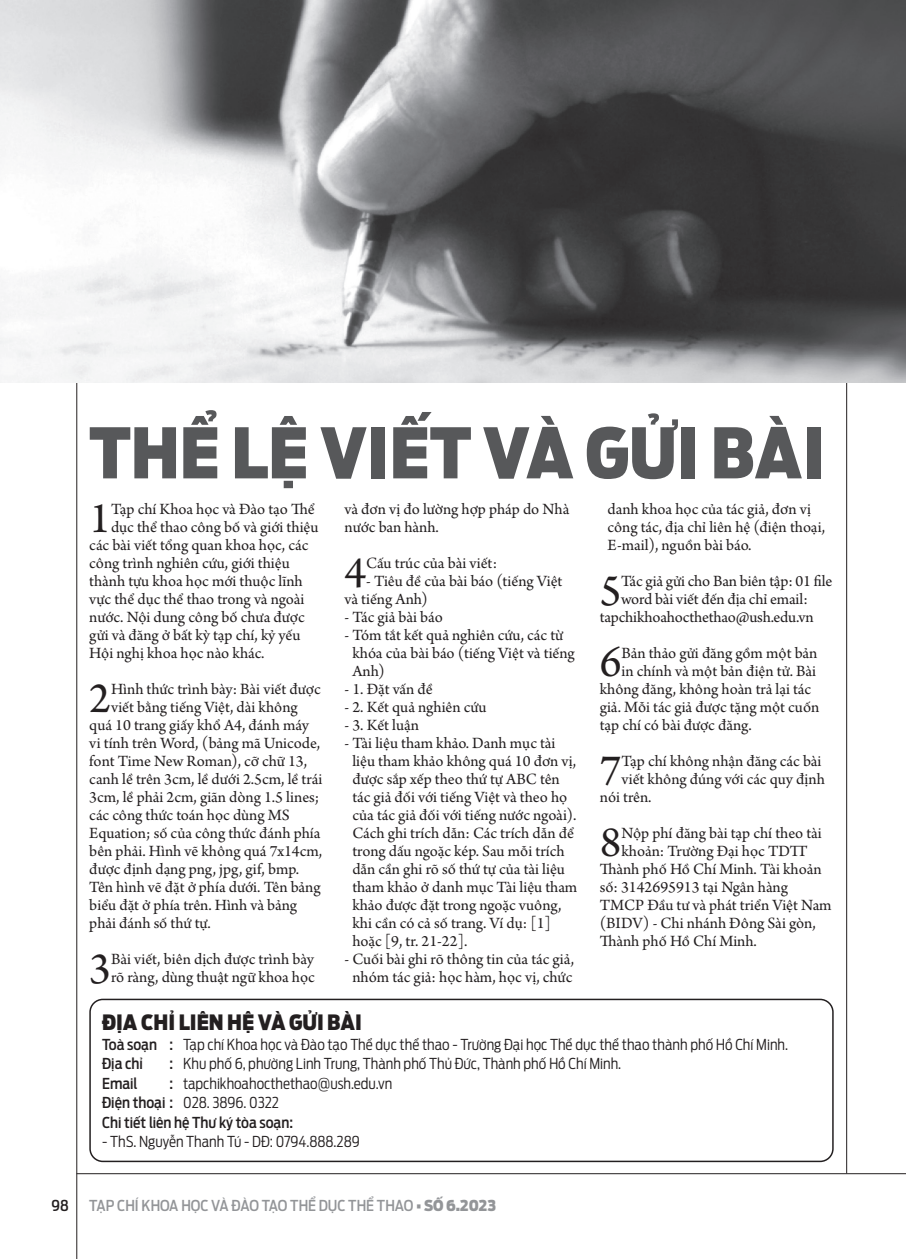
<style>
.page{position:relative;width:906px;height:1259px;background:#fff}
.page>*{position:absolute;margin:0;border:0;box-sizing:border-box;transform-origin:0 0}
.t1{font:900 69px "Antenna Cond";color:#57585a}
.t2{font:45.6px "Arno Pro";color:#231f20}
.t3{font:900 21px "Antenna Cond";color:#231f20}
.t4{font:16.5px/18px "Arno Pro";color:#231f20}
.t5{font:300 15px/19.5px "Antenna Cond";color:#231f20}
.t6{font:500 15px "Antenna Cond";color:#939598}
.t7{font:500 15px "Antenna Cond";color:#231f20}
.s1{font-weight:500}
.s2{font-weight:900}
</style>
<div class="page">
<hr style="left:77px;top:1173px;width:829px;height:1px;background:#231f20">
<hr style="left:77px;top:94px;width:1px;height:1165px;background:#231f20">
<hr style="left:846px;top:93px;width:1px;height:1080px;background:#231f20">
<img style="left:0;top:0;width:906px;height:383px">
<div style="left:89px;top:998px;width:744px;height:164px;border:2px solid #231f20;border-radius:13px"></div>
<h1 class="t1" style="left:89px;top:403px;width:737px">THỂ LỆ VIẾT VÀ GỬI BÀI</h1>
<h2 class="t2" style="left:89px;top:492px;width:23px">1</h2>
<p class="t4" style="left:111px;top:501px;width:205px">Tạp chí Khoa học và Đào tạo Thể</p>
<p class="t4" style="left:344px;top:501px;width:226px">và đơn vị đo lường hợp pháp do Nhà nước ban hành.</p>
<h2 class="t2" style="left:344px;top:546px;width:23px">4</h2>
<p class="t4" style="left:366px;top:555px;width:132px">Cấu trúc của bài viết:</p>
<p class="t4" style="left:607px;top:501px;width:219px">danh khoa học của tác giả, đơn vị công tác, địa chỉ liên hệ (điện thoại,<br>E-mail), nguồn bài báo.</p>
<h2 class="t2" style="left:600px;top:564px;width:23px">5</h2>
<p class="t4" style="left:621px;top:573px;width:213px">Tác giả gửi cho Ban biên tập: 01 file</p>
<p class="t4" style="left:111px;top:519px;width:209px">dục thể thao công bố và giới thiệu</p>
<p class="t4" style="left:89px;top:537px;width:220px">các bài viết tổng quan khoa học, các</p>
<p class="t4" style="left:89px;top:555px;width:202px">công trình nghiên cứu, giới thiệu</p>
<p class="t4" style="left:89px;top:573px;width:215px">thành tựu khoa học mới thuộc lĩnh</p>
<p class="t4" style="left:89px;top:591px;width:217px">vực thể dục thể thao trong và ngoài</p>
<p class="t4" style="left:89px;top:609px;width:217px">nước. Nội dung công bố chưa được</p>
<p class="t4" style="left:89px;top:627px;width:213px">gửi và đăng ở bất kỳ tạp chí, kỷ yếu</p>
<p class="t4" style="left:89px;top:645px;width:177px">Hội nghị khoa học nào khác.</p>
<h2 class="t2" style="left:89px;top:672px;width:23px">2</h2>
<p class="t4" style="left:111px;top:681px;width:211px">Hình thức trình bày: Bài viết được</p>
<p class="t4" style="left:344px;top:573px;width:219px;text-indent:22px">- Tiêu đề của bài báo (tiếng Việt và tiếng Anh)</p>
<p class="t4" style="left:344px;top:609px;width:100px">- Tác giả bài báo</p>
<p class="t4" style="left:352px;top:627px;width:224px;text-indent:-8px">- Tóm tắt kết quả nghiên cứu, các từ khóa của bài báo (tiếng Việt và tiếng<br>Anh)</p>
<p class="t4" style="left:344px;top:681px;width:90px">- 1. Đặt vấn đề</p>
<p class="t4" style="left:344px;top:699px;width:144px">- 2. Kết quả nghiên cứu</p>
<p class="t4" style="left:344px;top:717px;width:76px">- 3. Kết luận</p>
<p class="t4" style="left:352px;top:735px;width:226px;text-indent:-8px">- Tài liệu tham khảo. Danh mục tài liệu tham khảo không quá 10 đơn vị, được sắp xếp theo thứ tự ABC tên tác giả đối với tiếng Việt và theo họ của tác giả đối với tiếng nước ngoài).<br>Cách ghi trích dẫn: Các trích dẫn để trong dấu ngoặc kép. Sau mỗi trích dẫn cần ghi rõ số thứ tự của tài liệu tham khảo ở danh mục Tài liệu tham khảo được đặt trong ngoặc vuông, khi cần có cả số trang. Ví dụ: [1] hoặc [9, tr. 21-22].</p>
<p class="t4" style="left:344px;top:951px;width:231px;text-align:center">- Cuối bài ghi rõ thông tin của tác giả, nhóm tác giả: học hàm, học vị, chức</p>
<p class="t4" style="left:621px;top:591px;width:188px">word bài viết đến địa chỉ email:</p>
<p class="t4" style="left:600px;top:609px;width:215px">tapchikhoahocthethao@ush.edu.vn</p>
<h2 class="t2" style="left:600px;top:636px;width:23px">6</h2>
<p class="t4" style="left:621px;top:645px;width:197px">Bản thảo gửi đăng gồm một bản</p>
<p class="t4" style="left:621px;top:663px;width:196px">in chính và một bản điện tử. Bài</p>
<p class="t4" style="left:600px;top:681px;width:213px">không đăng, không hoàn trả lại tác</p>
<p class="t4" style="left:600px;top:699px;width:221px">giả. Mỗi tác giả được tặng một cuốn</p>
<p class="t4" style="left:600px;top:717px;width:153px">tạp chí có bài được đăng.</p>
<h2 class="t2" style="left:600px;top:744px;width:23px">7</h2>
<p class="t4" style="left:621px;top:753px;width:202px">Tạp chí không nhận đăng các bài</p>
<p class="t4" style="left:111px;top:699px;width:188px">viết bằng tiếng Việt, dài không</p>
<p class="t4" style="left:89px;top:717px;width:221px">quá 10 trang giấy khổ A4, đánh máy</p>
<p class="t4" style="left:89px;top:735px;width:232px">vi tính trên Word, (bảng mã Unicode,</p>
<p class="t4" style="left:89px;top:753px;width:219px">font Time New Roman), cỡ chữ 13,</p>
<p class="t4" style="left:89px;top:771px;width:234px">canh lề trên 3cm, lề dưới 2.5cm, lề trái</p>
<p class="t4" style="left:89px;top:789px;width:231px">3cm, lề phải 2cm, giãn dòng 1.5 lines;</p>
<p class="t4" style="left:89px;top:807px;width:202px">các công thức toán học dùng MS</p>
<p class="t4" style="left:89px;top:825px;width:233px">Equation; số của công thức đánh phía</p>
<p class="t4" style="left:89px;top:843px;width:234px">bên phải. Hình vẽ không quá 7x14cm,</p>
<p class="t4" style="left:89px;top:861px;width:211px">được định dạng png, jpg, gif, bmp.</p>
<p class="t4" style="left:89px;top:879px;width:233px">Tên hình vẽ đặt ở phía dưới. Tên bảng</p>
<p class="t4" style="left:89px;top:897px;width:209px">biểu đặt ở phía trên. Hình và bảng</p>
<p class="t4" style="left:89px;top:915px;width:123px">phải đánh số thứ tự.</p>
<h2 class="t2" style="left:89px;top:942px;width:23px">3</h2>
<p class="t4" style="left:111px;top:951px;width:205px">Bài viết, biên dịch được trình bày rõ ràng, dùng thuật ngữ khoa học</p>
<p class="t4" style="left:621px;top:771px;width:205px">viết không đúng với các quy định</p>
<p class="t4" style="left:600px;top:789px;width:53px">nói trên.</p>
<h2 class="t2" style="left:600px;top:816px;width:23px">8</h2>
<p class="t4" style="left:621px;top:825px;width:202px">Nộp phí đăng bài tạp chí theo tài</p>
<p class="t4" style="left:621px;top:843px;width:188px">khoản: Trường Đại học TDTT</p>
<p class="t4" style="left:600px;top:861px;width:223px">Thành phố Hồ Chí Minh. Tài khoản</p>
<p class="t4" style="left:600px;top:879px;width:190px">số: 3142695913 tại Ngân hàng</p>
<p class="t4" style="left:600px;top:897px;width:233px">TMCP Đầu tư và phát triển Việt Nam</p>
<p class="t4" style="left:600px;top:915px;width:218px">(BIDV) - Chi nhánh Đông Sài gòn,</p>
<p class="t4" style="left:600px;top:933px;width:159px">Thành phố Hồ Chí Minh.</p>
<p class="t3" style="left:102px;top:1007px;width:261px">ĐỊA CHỈ LIÊN HỆ VÀ GỬI BÀI</p>
<p class="t5" style="left:102px;top:1034px;width:687px"><span class="s1">Toà soạn :</span> Tạp chí Khoa học và Đào tạo Thể dục thể thao - Trường Đại học Thể dục thể thao thành phố Hồ Chí Minh.<br><span class="s1">Địa chỉ</span></p>
<p class="t5" style="left:170px;top:1053px;width:453px"><span class="s1">:</span> Khu phố 6, phường Linh Trung, Thành phố Thủ Đức, Thành phố Hồ Chí Minh.</p>
<p class="t5" style="left:102px;top:1073px;width:292px;text-indent:68px"><span class="s1">:</span> tapchikhoahocthethao@ush.edu.vn<br><span class="s1">Điện thoại :</span> 028. 3896. 0322<br><span class="s1">Chi tiết liên hệ Thư ký tòa soạn:</span></p>
<p class="t5" style="left:102px;top:1131px;width:259px">- ThS. Nguyễn Thanh Tú - DĐ: 0794.888.289</p>
<p class="t7" style="left:102px;top:1073px;width:37px">Email</p>
<p class="t7" style="left:51px;top:1196px;width:19px">98</p>
<p class="t6" style="left:89px;top:1196px;width:408px">TẠP CHÍ KHOA HỌC VÀ ĐÀO TẠO THỂ DỤC THỂ THAO <span class="s2">• SỐ 6.2023</span></p>
</div>
